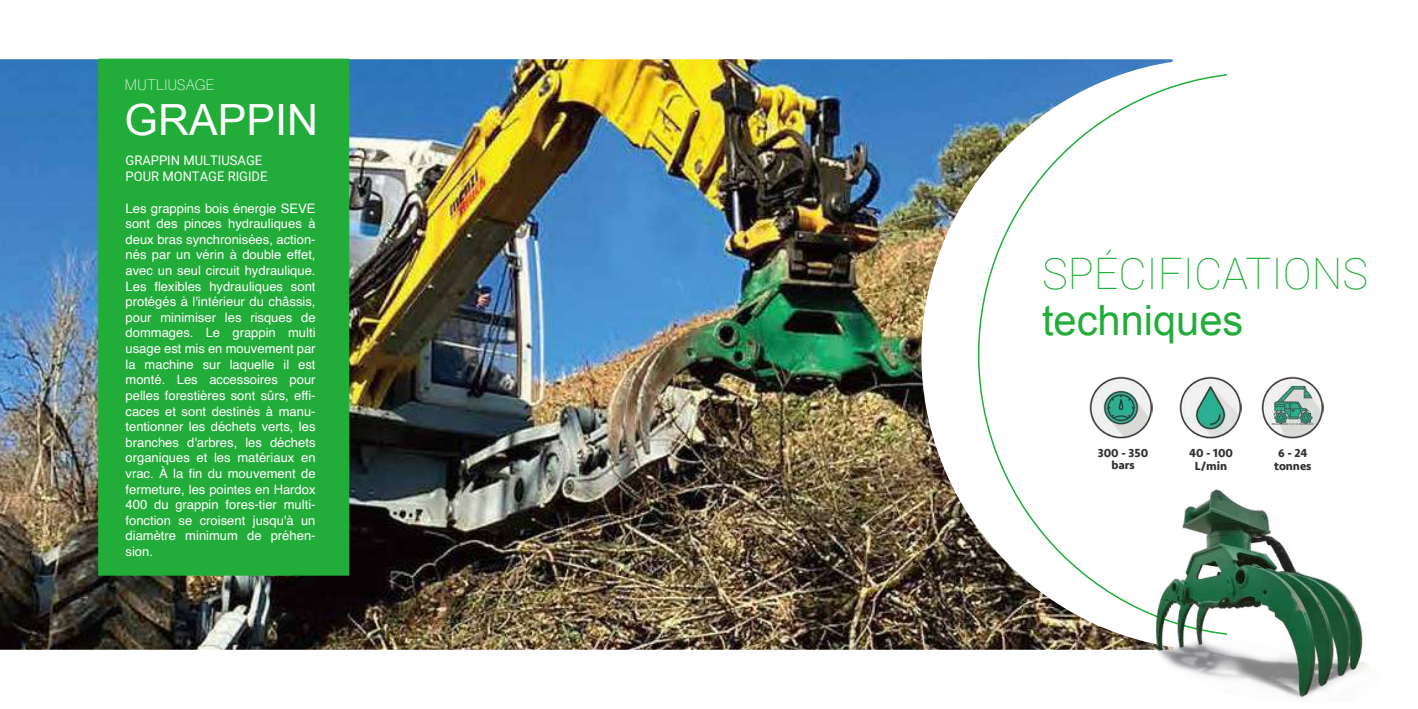
<style>
.page{position:relative;width:1418px;height:709px;background:#fff}
.page>*{position:absolute;margin:0;border:0;box-sizing:border-box;transform-origin:0 0}
.t1{font:100 43.4px "Roboto";color:#22ac39}
.t2{font:43px "Arial";color:#fff}
.t3{font:41.6px "Arial";color:#22ac39}
.t4{font:100 15.4px "Aileron";color:#fff}
.t5{font:13.3px/15.6px "Roboto";color:#fff}
.t6{font:13px/15.6px "Helvetica";color:#fff;text-align:justify}
.t7{font:700 12.1px/12.9px "Seravek";color:#343131;text-align:center}
</style>
<div class="page">
<img style="left:0;top:59px;width:1172px;height:590px">
<div style="left:98px;top:59px;width:251px;height:516px;background:#22ac39;border:1px solid #22ac39"></div>
<img style="left:812px;top:190px;width:556px;height:508px">
<p class="t4" style="left:125px;top:76px;width:91px">MUTLIUSAGE</p>
<h2 class="t2" style="left:125px;top:92px;width:195px">GRAPPIN</h2>
<p class="t5" style="left:126px;top:152px;width:143px">GRAPPIN MULTIUSAGE<br>POUR MONTAGE RIGIDE</p>
<p class="t6" style="left:126px;top:201px;width:191px">Les grappins bois énergie SEVE sont des pinces hydrauliques à deux bras synchronisées, action&shy;nés par un vérin à double effet, avec un seul circuit hydraulique.<br>Les flexibles hydrauliques sont protégés à l'intérieur du châssis, pour minimiser les risques de dommages. Le grappin multi usage est mis en mouvement par la machine sur laquelle il est monté. Les accessoires pour pelles forestières sont sûrs, effi&shy;caces et sont destinés à manu&shy;tentionner les déchets verts, les branches d'arbres, les déchets organiques et les matériaux en vrac. À la fin du mouvement de fermeture, les pointes en Hardox 400 du grappin fores-tier multi&shy;fonction se croisent jusqu'à un diamètre minimum de préhen&shy;sion.</p>
<h1 class="t1" style="left:1042px;top:243px;width:327px">SPÉCIFICATIONS</h1>
<h3 class="t3" style="left:1042px;top:293px;width:203px">techniques</h3>
<p class="t7" style="left:1097px;top:447px;width:52px;line-height:12.1px">300 - 350 bars</p>
<p class="t7" style="left:1274px;top:447px;width:39px">6 - 24 tonnes</p>
<p class="t7" style="left:1189px;top:447px;width:45px">40 - 100<br>L/min</p>
</div>
